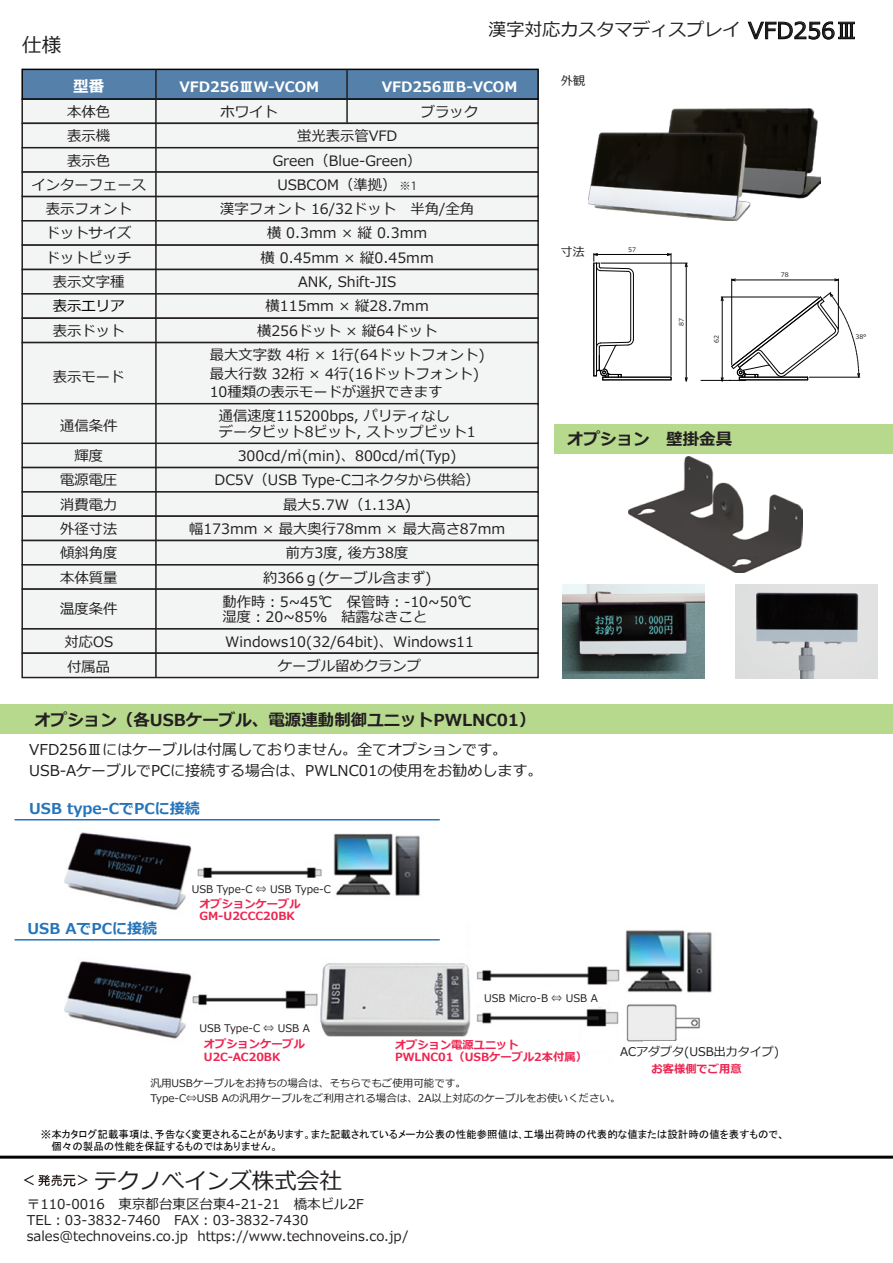
<style>
.page{position:relative;width:893px;height:1263px;background:#fff}
.page>*{position:absolute;margin:0;border:0;box-sizing:border-box;transform-origin:0 0}
.t1{font:22.5px "Meiryo";color:#231f20}
.t2{font:19.5px "Meiryo";color:#231f20}
.t3{font:18px "Meiryo";color:#231f20}
.t4{font:700 16.5px "Meiryo";color:#231f20}
.t5{font:700 15.6px "Meiryo";color:#fff}
.t6{font:15px/21.6px "Meiryo";color:#231f20}
.t7{font:700 15px "Meiryo";color:#2574bb}
.t8{font:14.25px/23.9px "Meiryo";color:#231f20;text-align:center}
.t9{font:700 14.25px/25.3px "Meiryo";color:#fff;text-align:center}
.t10{font:13.5px/16.2px "Meiryo";color:#231f20}
.t11{font:12px "Meiryo";color:#231f20}
.t12{font:700 11.25px/12.6px "Meiryo";color:#ed2551}
.t13{font:10.5px/15.6px "Meiryo";color:#231f20}
.t14{font:10.5px/12.3px "MS P Gothic";color:#030303}
.t15{font:6.3px "Meiryo";color:#231f20}
.s1{font-weight:400;color:#231f20}
.s2{font-family:"Koz Go Pro";font-size:11.25px}
.s3{color:#000}
</style>
<div class="page">
<img style="left:65px;top:820px;width:647px;height:225px">
<div style="left:0;top:704px;width:893px;height:30px;background:#b7d98e"></div>
<div style="left:21px;top:98px;width:518px;height:26px;background:#f3f4f4"></div>
<div style="left:21px;top:123px;width:518px;height:25px;background:#f3f4f4;border:2px solid #231f20"></div>
<div style="left:21px;top:147px;width:518px;height:26px;background:#f3f4f4;border:2px solid #231f20"></div>
<div style="left:21px;top:196px;width:518px;height:26px;background:#f3f4f4"></div>
<div style="left:21px;top:220px;width:518px;height:26px;background:#f3f4f4;border:2px solid #231f20"></div>
<div style="left:21px;top:244px;width:518px;height:26px;background:#f3f4f4;border:2px solid #231f20"></div>
<div style="left:21px;top:269px;width:518px;height:26px;background:#f3f4f4;border:2px solid #231f20"></div>
<div style="left:21px;top:293px;width:518px;height:26px;background:#f3f4f4;border:2px solid #231f20"></div>
<div style="left:21px;top:317px;width:518px;height:26px;background:#f3f4f4;border:2px solid #231f20"></div>
<div style="left:21px;top:342px;width:518px;height:62px;background:#f3f4f4;border:2px solid #231f20"></div>
<div style="left:21px;top:442px;width:518px;height:26px;background:#f3f4f4"></div>
<div style="left:21px;top:403px;width:518px;height:41px;background:#f3f4f4;border:2px solid #231f20"></div>
<div style="left:21px;top:467px;width:518px;height:26px;background:#f3f4f4;border:2px solid #231f20"></div>
<div style="left:21px;top:491px;width:518px;height:26px;background:#f3f4f4;border:2px solid #231f20"></div>
<div style="left:21px;top:515px;width:518px;height:26px;background:#f3f4f4;border:2px solid #231f20"></div>
<div style="left:21px;top:540px;width:518px;height:26px;background:#f3f4f4;border:2px solid #231f20"></div>
<div style="left:21px;top:564px;width:518px;height:26px;background:#f3f4f4;border:2px solid #231f20"></div>
<div style="left:21px;top:588px;width:518px;height:41px;background:#f3f4f4;border:2px solid #231f20"></div>
<div style="left:21px;top:628px;width:518px;height:26px;background:#f3f4f4;border:2px solid #231f20"></div>
<div style="left:21px;top:171px;width:518px;height:26px;background:#f3f4f4;border:2px solid #231f20"></div>
<div style="left:21px;top:69px;width:518px;height:31px;background:#5480a9;border:2px solid #070505"></div>
<svg style="left:747px;top:21px;width:108px;height:19px"></svg>
<hr style="left:0;top:1156px;width:893px;height:3px;background:#030303">
<hr style="left:346px;top:69px;width:2px;height:54px;background:#231f20">
<img style="left:588px;top:109px;width:232px;height:112px">
<svg style="left:24px;top:1174px;width:64px;height:12px"></svg>
<div style="left:21px;top:652px;width:518px;height:26px;background:#f3f4f4;border:2px solid #231f20"></div>
<hr style="left:155px;top:69px;width:2px;height:608px;background:#231f20">
<hr style="left:15px;top:819px;width:425px;height:1px;background:#2574bb">
<hr style="left:15px;top:939px;width:425px;height:1px;background:#2574bb">
<hr style="left:593px;top:263px;width:1px;height:113px;background:#030303">
<hr style="left:603px;top:377px;width:68px;height:1px;background:#030303">
<hr style="left:603px;top:379px;width:68px;height:1px;background:#030303">
<hr style="left:686px;top:263px;width:1px;height:118px;background:#030303">
<svg style="left:684px;top:262px;width:4px;height:6px"></svg>
<svg style="left:684px;top:376px;width:4px;height:6px"></svg>
<hr style="left:601px;top:263px;width:87px;height:1px;background:#030303">
<hr style="left:594px;top:254px;width:77px;height:1px;background:#030303">
<hr style="left:671px;top:253px;width:1px;height:123px;background:#030303">
<hr style="left:701px;top:380px;width:96px;height:1px;background:#030303">
<hr style="left:732px;top:280px;width:106px;height:1px;background:#030303">
<svg style="left:731px;top:278px;width:6px;height:4px"></svg>
<svg style="left:833px;top:278px;width:6px;height:4px"></svg>
<hr style="left:731px;top:279px;width:1px;height:86px;background:#030303">
<hr style="left:838px;top:279px;width:1px;height:50px;background:#030303">
<svg style="left:720px;top:291px;width:141px;height:91px"></svg>
<hr style="left:633px;top:274px;width:1px;height:65px;background:#030303">
<hr style="left:596px;top:263px;width:1px;height:107px;background:#030303">
<hr style="left:630px;top:274px;width:1px;height:65px;background:#030303">
<svg style="left:594px;top:339px;width:40px;height:41px"></svg>
<svg style="left:593px;top:253px;width:41px;height:22px"></svg>
<hr style="left:609px;top:380px;width:62px;height:1px;background:#696b6d">
<hr style="left:746px;top:380px;width:61px;height:1px;background:#696b6d">
<img style="left:629px;top:457px;width:174px;height:115px">
<img style="left:562px;top:584px;width:142px;height:95px">
<img style="left:735px;top:584px;width:143px;height:95px">
<div style="left:554px;top:424px;width:339px;height:30px;background:#b7d98e"></div>
<hr style="left:643px;top:1041px;width:37px;height:3px;background:#fff">
<p class="t2" style="left:22px;top:32px;width:41px">仕様</p>
<p class="t3" style="left:489px;top:17px;width:253px">漢字対応カスタマディスプレイ</p>
<p class="t5" style="left:73px;top:75px;width:33px">型番</p>
<p class="t8" style="left:67px;top:100px;width:44px;line-height:24.3px;text-align:justify">本体色表示機表示色</p>
<p class="t8" style="left:46px;top:198px;width:87px">表示フォント</p>
<p class="t9" style="left:382px;top:75px;width:137px">VFD256ⅢB-VCOM</p>
<p class="t9" style="left:179px;top:75px;width:141px">VFD256ⅢW-VCOM<span class="s1">ホワイト</span></p>
<p class="t8" style="left:273px;top:124px;width:150px;line-height:24.6px">蛍光表示管VFD<br>Green（Blue-Green）</p>
<p class="t8" style="left:220px;top:198px;width:255px">漢字フォント 16/32ドット　半角/全角</p>
<p class="t8" style="left:421px;top:101px;width:59px">ブラック</p>
<p class="t8" style="left:32px;top:174px;width:116px">インターフェース</p>
<p class="t8" style="left:277px;top:174px;width:141px">USBCOM（準拠） <span class="s2">※1</span></p>
<p class="t8" style="left:46px;top:222px;width:87px">ドットサイズ</p>
<p class="t8" style="left:267px;top:222px;width:162px">横 0.3mm × 縦 0.3mm</p>
<p class="t8" style="left:46px;top:247px;width:87px">ドットピッチ</p>
<p class="t8" style="left:261px;top:247px;width:175px">横 0.45mm × 縦0.45mm</p>
<p class="t8" style="left:53px;top:271px;width:73px;text-align:left">表示文字種<span class="s3">表示エリア</span></p>
<p class="t8" style="left:53px;top:320px;width:73px">表示ドット</p>
<p class="t8" style="left:53px;top:365px;width:73px">表示モード</p>
<p class="t8" style="left:266px;top:271px;width:165px">ANK, Shift-JIS横115mm × 縦28.7mm</p>
<p class="t8" style="left:210px;top:320px;width:276px">横256ドット × 縦64ドット<br>最大文字数 4桁 × 1行(64ドットフォント)</p>
<p class="t8" style="left:210px;top:365px;width:271px;line-height:18.6px;text-align:left">最大行数 32桁 × 4行(16ドットフォント)<br>10種類の表示モードが選択できます</p>
<p class="t8" style="left:60px;top:414px;width:59px">通信条件</p>
<p class="t8" style="left:219px;top:409px;width:258px;line-height:15.8px;text-align:left">通信速度115200bps, パリティなし<br>データビット8ビット, ストップビット1</p>
<p class="t8" style="left:60px;top:445px;width:59px">輝度<br>電源電圧</p>
<p class="t8" style="left:60px;top:518px;width:59px;line-height:24.3px;text-align:justify">外径寸法傾斜角度本体質量</p>
<p class="t8" style="left:60px;top:598px;width:59px">温度条件</p>
<p class="t8" style="left:64px;top:630px;width:50px">対応OS</p>
<p class="t8" style="left:60px;top:494px;width:59px">消費電力</p>
<p class="t8" style="left:215px;top:445px;width:267px">300cd/㎡(min)、800cd/㎡(Typ)<br>DC5V（USB Type-Cコネクタから供給）</p>
<p class="t8" style="left:189px;top:494px;width:318px">最大5.7W（1.13A)<br>幅173mm × 最大奥行78mm × 最大高さ87mm前方3度, 後方38度<br>約366ｇ(ケーブル含まず)<br>動作時︓5~45℃　保管時︓-10~50℃</p>
<p class="t8" style="left:223px;top:605px;width:253px;line-height:24.5px;text-align:left">湿度︓20~85％　結露なきこと<br>Windows10(32/64bit)、Windows11</p>
<p class="t8" style="left:67px;top:655px;width:44px">付属品</p>
<p class="t8" style="left:278px;top:655px;width:145px">ケーブル留めクランプ</p>
<p class="t11" style="left:561px;top:73px;width:25px">外観</p>
<p class="t11" style="left:561px;top:243px;width:25px">寸法</p>
<p class="t15" style="left:628px;top:245px;width:9px">57</p>
<p class="t15" style="left:677px;top:326px;width:9px;rotate:-90deg">87</p>
<p class="t15" style="left:712px;top:343px;width:9px;rotate:-90deg">62</p>
<p class="t4" style="left:567px;top:428px;width:166px">オプション　壁掛金具</p>
<p class="t1" style="left:748px;top:15px;width:111px">VFD256Ⅲ</p>
<p class="t15" style="left:781px;top:271px;width:9px">78</p>
<p class="t15" style="left:855px;top:332px;width:13px">38°</p>
<p class="t4" style="left:34px;top:708px;width:503px">オプション（各USBケーブル、電源連動制御ユニットPWLNC01）</p>
<p class="t6" style="left:29px;top:739px;width:515px">VFD256Ⅲにはケーブルは付属しておりません。全てオプションです。<br>USB-AケーブルでPCに接続する場合は、PWLNC01の使用をお勧めします。</p>
<p class="t7" style="left:29px;top:798px;width:172px">USB type-CでPCに接続</p>
<p class="t7" style="left:28px;top:918px;width:131px">USB AでPCに接続</p>
<p class="t13" style="left:192px;top:881px;width:141px">USB Type-C ⇔ USB Type-C</p>
<p class="t12" style="left:199px;top:898px;width:103px">オプションケーブル<br>GM-U2CCC20BK</p>
<p class="t13" style="left:199px;top:1020px;width:112px">USB Type-C ⇔ USB A</p>
<p class="t13" style="left:484px;top:991px;width:115px">USB Micro-B ⇔ USB A</p>
<p class="t12" style="left:204px;top:1038px;width:103px">オプションケーブル<br>U2C-AC20BK</p>
<p class="t12" style="left:395px;top:1039px;width:193px">オプション電源ユニット<br>PWLNC01（USBケーブル2本付属）</p>
<p class="t13" style="left:151px;top:1076px;width:471px">汎用USBケーブルをお持ちの場合は、そちらでもご使用可能です。<br>Type-C⇔USB Aの汎用ケーブルをご利用される場合は、2A以上対応のケーブルをお使いください。</p>
<p class="t11" style="left:620px;top:1044px;width:161px">ACアダプタ(USB出力タイプ)</p>
<p class="t12" style="left:652px;top:1063px;width:91px">お客様側でご用意</p>
<p class="t14" style="left:51px;top:1128px;width:735px;text-indent:-10px">※本カタログ記載事項は､予告なく変更されることがあります。また記載されているメーカ公表の性能参照値は､工場出荷時の代表的な値または設計時の値を表すもので、個々の製品の性能を保証するものではありません。</p>
<p class="t1" style="left:94px;top:1165px;width:249px">テクノべインズ株式会社</p>
<p class="t10" style="left:27px;top:1197px;width:383px">〒110-0016　東京都台東区台東4-21-21　橋本ビル2F<br>TEL︓03-3832-7460　FAX︓03-3832-7430 sales@technoveins.co.jp https://www.technoveins.co.jp/</p>
</div>
